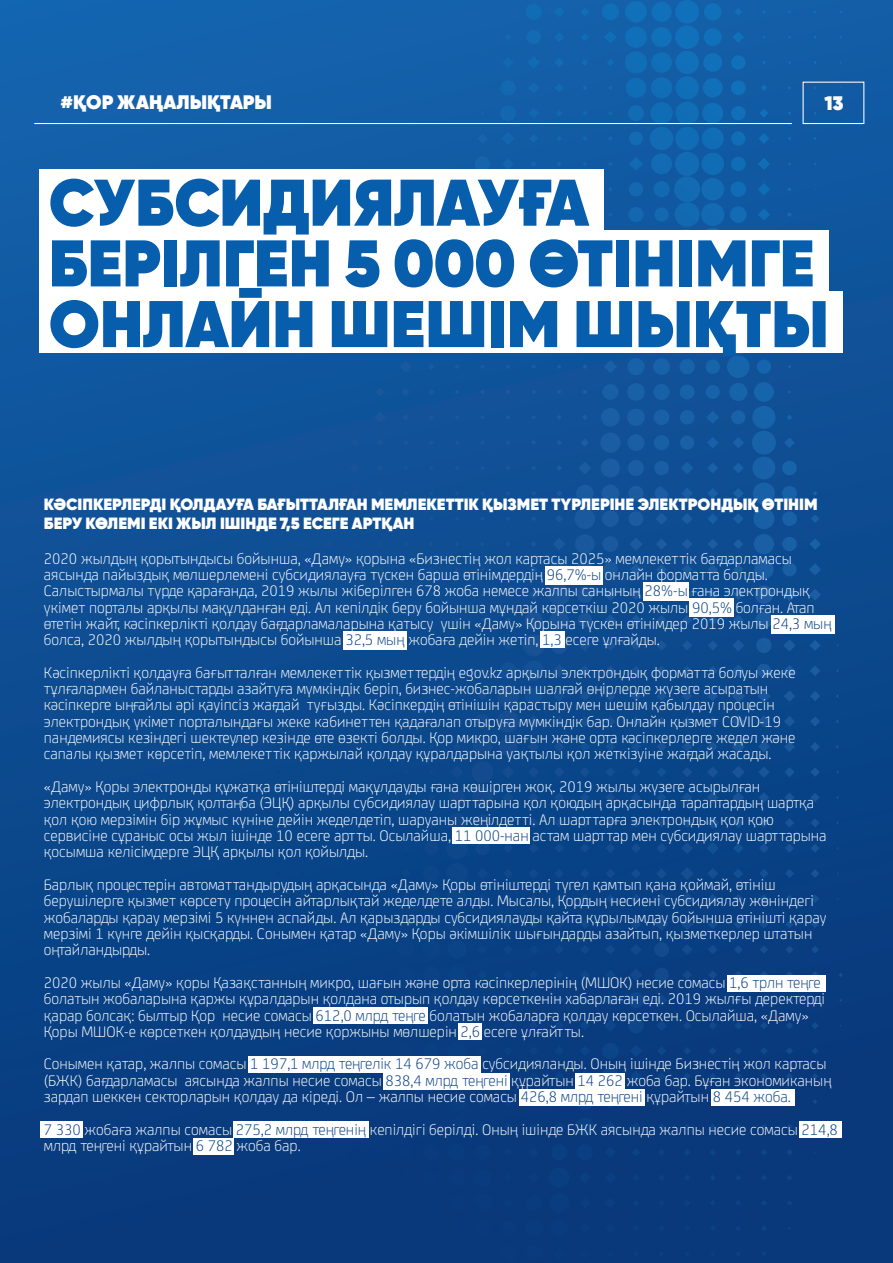
<style>
.page{position:relative;width:893px;height:1263px;background:#fff}
.page>*{position:absolute;margin:0;border:0;box-sizing:border-box;transform-origin:0 0}
.t1{font:800 65.85px/60.8px "Gilroy";color:#065ead}
.t2{font:800 19.65px "Gilroy";color:#fff}
.t3{font:300 16.35px/16.4px "FS Joey Pro";color:#fff}
.t4{font:800 16.35px/18.8px "Gilroy";color:#fff}
.s1{color:#063f83}
</style>
<div class="page">
<div style="left:0;top:0;width:893px;height:1263px;background:linear-gradient(to bottom,#1462ab,#073677)"></div>
<svg style="left:251px;top:417px;width:104px;height:838px;background:#0b4589"></svg>
<div style="left:40px;top:169px;width:564px;height:61px;background:#fff"></div>
<div style="left:40px;top:230px;width:789px;height:61px;background:#fff"></div>
<div style="left:803px;top:82px;width:61px;height:42px;border:1px solid #fff"></div>
<hr style="left:34px;top:123px;width:758px;height:1px;background:#fff">
<div style="left:40px;top:291px;width:803px;height:62px;background:#fff"></div>
<div style="left:545px;top:566px;width:58px;height:18px;background:#fff"></div>
<div style="left:643px;top:582px;width:45px;height:18px;background:#fff"></div>
<div style="left:690px;top:598px;width:44px;height:18px;background:#fff"></div>
<div style="left:771px;top:615px;width:63px;height:18px;background:#fff"></div>
<div style="left:343px;top:631px;width:64px;height:19px;background:#fff"></div>
<div style="left:540px;top:631px;width:24px;height:17px;background:#fff"></div>
<div style="left:453px;top:827px;width:77px;height:17px;background:#fff"></div>
<div style="left:727px;top:975px;width:98px;height:16px;background:#fff"></div>
<div style="left:314px;top:1007px;width:114px;height:17px;background:#fff"></div>
<div style="left:458px;top:1023px;width:24px;height:17px;background:#fff"></div>
<div style="left:248px;top:1056px;width:232px;height:17px;background:#fff"></div>
<div style="left:384px;top:1073px;width:126px;height:16px;background:#fff"></div>
<div style="left:575px;top:1073px;width:50px;height:16px;background:#fff"></div>
<div style="left:519px;top:1089px;width:126px;height:17px;background:#fff"></div>
<div style="left:711px;top:1089px;width:84px;height:17px;background:#fff"></div>
<div style="left:40px;top:1121px;width:42px;height:16px;background:#fff"></div>
<div style="left:234px;top:1121px;width:135px;height:16px;background:#fff"></div>
<div style="left:799px;top:1121px;width:43px;height:16px;background:#fff"></div>
<div style="left:193px;top:1138px;width:41px;height:16px;background:#fff"></div>
<p class="t2" style="left:61px;top:94px;width:213px">#ҚОР ЖАҢАЛЫҚТАРЫ</p>
<p class="t2" style="left:824px;top:94px;width:21px">13</p>
<h1 class="t1" style="left:49px;top:177px;width:781px">СУБСИДИЯЛАУҒА<br>БЕРІЛГЕН 5 000 ӨТІНІМГЕ<br>ОНЛАЙН ШЕШІМ ШЫҚТЫ</h1>
<p class="t4" style="left:44px;top:496px;width:775px">КӘСІПКЕРЛЕРДІ ҚОЛДАУҒА БАҒЫТТАЛҒАН МЕМЛЕКЕТТІК ҚЫЗМЕТ ТҮРЛЕРІНЕ ЭЛЕКТРОНДЫҚ ӨТІНІМ<br>БЕРУ КӨЛЕМІ ЕКІ ЖЫЛ ІШІНДЕ 7,5 ЕСЕГЕ АРТҚАН</p>
<p class="t3" style="left:44px;top:551px;width:789px">2020 жылдың қорытындысы бойынша, «Даму» қорына «Бизнестің жол картасы 2025» мемлекеттік бағдарламасы аясында пайыздық мөлшерлемені субсидиялауға түскен барша өтінімдердің <span class="s1">96,7%-ы</span> онлайн форматта болды.<br>Салыстырмалы түрде қарағанда, 2019 жылы жіберілген 678 жоба немесе жалпы санының <span class="s1">28%-ы</span> ғана электрондық үкімет порталы арқылы мақұлданған еді. Ал кепілдік беру бойынша мұндай көрсеткіш 2020 жылы <span class="s1">90,5%</span> болған. Атап өтетін жайт, кәсіпкерлікті қолдау бағдарламаларына қатысу үшін «Даму» Қорына түскен өтінімдер 2019 жылы <span class="s1">24,3 мың </span>болса, 2020 жылдың қорытындысы бойынша <span class="s1">32,5 мың</span> жобаға дейін жетіп, <span class="s1">1,3</span> есеге ұлғайды.</p>
<p class="t3" style="left:44px;top:665px;width:753px">Кәсіпкерлікті қолдауға бағытталған мемлекеттік қызметтердің egov.kz арқылы электрондық форматта болуы жеке тұлғалармен байланыстарды азайтуға мүмкіндік беріп, бизнес-жобаларын шалғай өңірлерде жүзеге асыратын кәсіпкерге ыңғайлы әрі қауіпсіз жағдай туғызды. Кәсіпкердің өтінішін қарастыру мен шешім қабылдау процесін электрондық үкімет порталындағы жеке кабинеттен қадағалап отыруға мүмкіндік бар. Онлайн қызмет COVID-19 пандемиясы кезіндегі шектеулер кезінде өте өзекті болды. Қор микро, шағын және орта кәсіпкерлерге жедел және сапалы қызмет көрсетіп, мемлекеттік қаржылай қолдау құралдарына уақтылы қол жеткізуіне жағдай жасады.</p>
<p class="t3" style="left:44px;top:780px;width:784px">«Даму» Қоры электронды құжатқа өтініштерді мақұлдауды ғана көшірген жоқ. 2019 жылы жүзеге асырылған электрондық цифрлық қолтаңба (ЭЦҚ) арқылы субсидиялау шарттарына қол қоюдың арқасында тараптардың шартқа қол қою мерзімін бір жұмыс күніне дейін жеделдетіп, шаруаны жеңілдетті. Ал шарттарға электрондық қол қою сервисіне сұраныс осы жыл ішінде 10 есеге артты. Осылайша, <span class="s1">11 000-нан</span> астам шарттар мен субсидиялау шарттарына қосымша келісімдерге ЭЦҚ арқылы қол қойылды.</p>
<p class="t3" style="left:44px;top:878px;width:784px">Барлық процестерін автоматтандырудың арқасында «Даму» Қоры өтініштерді түгел қамтып қана қоймай, өтініш берушілерге қызмет көрсету процесін айтарлықтай жеделдете алды. Мысалы, Қордың несиені субсидиялау жөніндегі жобаларды қарау мерзімі 5 күннен аспайды. Ал қарыздарды субсидиялауды қайта құрылымдау бойынша өтінішті қарау мерзімі 1 күнге дейін қысқарды. Сонымен қатар «Даму» Қоры әкімшілік шығындарды азайтып, қызметкерлер штатын оңтайландырды.</p>
<p class="t3" style="left:44px;top:975px;width:783px">2020 жылы «Даму» қоры Қазақстанның микро, шағын және орта кәсіпкерлерінің (МШОК) несие сомасы <span class="s1">1,6 трлн теңге </span>болатын жобаларына қаржы құралдарын қолдана отырып қолдау көрсеткенін хабарлаған еді. 2019 жылғы деректерді қарар болсақ: былтыр Қор несие сомасы <span class="s1">612,0 млрд теңге</span> болатын жобаларға қолдау көрсеткен. Осылайша, «Даму» Қоры МШОК-е көрсеткен қолдаудың несие қоржыны мөлшерін <span class="s1">2,6</span> есеге ұлғайтты.</p>
<p class="t3" style="left:44px;top:1057px;width:789px">Сонымен қатар, жалпы сомасы <span class="s1">1 197,1 млрд теңгелік 14 679 жоба</span> субсидияланды. Оның ішінде Бизнестің жол картасы (БЖК) бағдарламасы аясында жалпы несие сомасы <span class="s1">838,4 млрд теңгені</span> құрайтын <span class="s1">14 262</span> жоба бар. Бұған экономиканың зардап шеккен секторларын қолдау да кіреді. Ол – жалпы несие сомасы <span class="s1">426,8 млрд теңгені</span> құрайтын <span class="s1">8 454 жоба.</span></p>
<p class="t3" style="left:44px;top:1122px;width:796px"><span class="s1">7 330</span> жобаға жалпы сомасы <span class="s1">275,2 млрд теңгенің</span> кепілдігі берілді. Оның ішінде БЖК аясында жалпы несие сомасы <span class="s1">214,8 </span>млрд теңгені құрайтын <span class="s1">6 782</span> жоба бар.</p>
</div>
